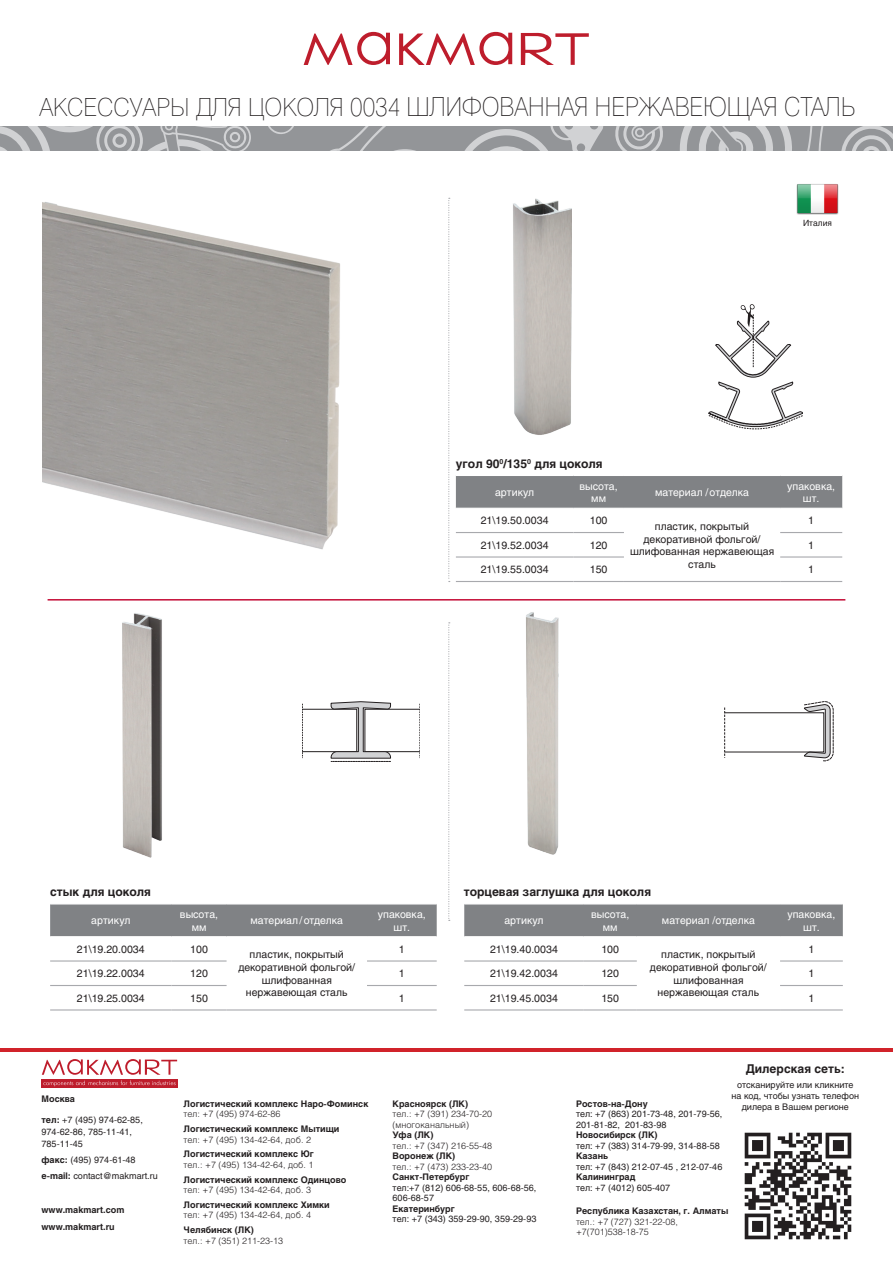
<style>
.page{position:relative;width:893px;height:1263px;background:#fff}
.page>*{position:absolute;margin:0;border:0;box-sizing:border-box;transform-origin:0 0}
.артикулы{font:25.95px "Helios Thin C";color:#231f20;scale:.91 1}
.артикулы-2{font:700 12px "Helios";color:#231f20}
.t1{font:10.5px/12.6px "Helios";color:#231f20;text-align:center}
.t2{font:10.5px/12.6px "Helios";color:#fff;text-align:center}
.t3{font:9px/12px "Helios";color:#231f20}
.t4{font:700 9px/17.5px "Helios";color:#231f20}
.t5{font:300 9px/10.5px "Helios";color:#231f20}
.t6{font:8.55px "Helios";color:#231f20}
.s1{font-size:24.75px}
.s2{font-weight:700}
</style>
<div class="page">
<div style="left:0;top:127px;width:893px;height:24px;background:#939598"></div>
<svg style="left:841px;top:127px;width:52px;height:24px"></svg>
<svg style="left:615px;top:127px;width:208px;height:24px"></svg>
<svg style="left:0;top:127px;width:603px;height:24px"></svg>
<svg style="left:399px;top:32px;width:113px;height:33px"></svg>
<svg style="left:304px;top:32px;width:86px;height:33px"></svg>
<svg style="left:521px;top:33px;width:68px;height:32px"></svg>
<img style="left:744px;top:1132px;width:108px;height:108px">
<div style="left:42px;top:1079px;width:136px;height:9px;background:#be1d2c"></div>
<svg style="left:42px;top:1059px;width:135px;height:27px"></svg>
<hr style="left:0;top:1048px;width:893px;height:4px;background:#d1232a">
<img style="left:122px;top:613px;width:40px;height:245px">
<img style="left:526px;top:612px;width:33px;height:243px">
<img style="left:513px;top:198px;width:58px;height:237px">
<div style="left:456px;top:476px;width:386px;height:32px;background:#808285"></div>
<hr style="left:624px;top:581px;width:156px;height:1px;background:#a8a9ad">
<hr style="left:456px;top:532px;width:117px;height:1px;background:#a8a9ad">
<hr style="left:573px;top:532px;width:51px;height:1px;background:#a8a9ad">
<hr style="left:780px;top:532px;width:62px;height:1px;background:#a8a9ad">
<hr style="left:456px;top:556px;width:117px;height:2px;background:#a8a9ad">
<hr style="left:573px;top:556px;width:51px;height:2px;background:#a8a9ad">
<hr style="left:780px;top:556px;width:62px;height:2px;background:#a8a9ad">
<hr style="left:456px;top:581px;width:117px;height:1px;background:#a8a9ad">
<hr style="left:573px;top:581px;width:51px;height:1px;background:#a8a9ad">
<hr style="left:780px;top:581px;width:62px;height:1px;background:#a8a9ad">
<div style="left:464px;top:904px;width:379px;height:32px;background:#808285"></div>
<hr style="left:637px;top:1009px;width:143px;height:1px;background:#a8a9ad">
<hr style="left:464px;top:960px;width:120px;height:1px;background:#a8a9ad">
<hr style="left:584px;top:960px;width:53px;height:1px;background:#a8a9ad">
<hr style="left:780px;top:960px;width:63px;height:1px;background:#a8a9ad">
<hr style="left:464px;top:985px;width:120px;height:1px;background:#a8a9ad">
<hr style="left:584px;top:985px;width:53px;height:1px;background:#a8a9ad">
<hr style="left:780px;top:985px;width:63px;height:1px;background:#a8a9ad">
<hr style="left:464px;top:1009px;width:120px;height:1px;background:#a8a9ad">
<hr style="left:584px;top:1009px;width:53px;height:1px;background:#a8a9ad">
<hr style="left:780px;top:1009px;width:63px;height:1px;background:#a8a9ad">
<svg style="left:804px;top:701px;width:29px;height:60px"></svg>
<svg style="left:724px;top:707px;width:1px;height:51px"></svg>
<svg style="left:302px;top:701px;width:118px;height:61px"></svg>
<div style="left:50px;top:904px;width:387px;height:32px;background:#808285"></div>
<hr style="left:227px;top:1009px;width:140px;height:1px;background:#a8a9ad">
<hr style="left:50px;top:960px;width:122px;height:1px;background:#a8a9ad">
<hr style="left:172px;top:960px;width:55px;height:1px;background:#a8a9ad">
<hr style="left:367px;top:960px;width:70px;height:1px;background:#a8a9ad">
<hr style="left:50px;top:985px;width:122px;height:1px;background:#a8a9ad">
<hr style="left:172px;top:985px;width:55px;height:1px;background:#a8a9ad">
<hr style="left:367px;top:985px;width:70px;height:1px;background:#a8a9ad">
<hr style="left:50px;top:1009px;width:122px;height:1px;background:#a8a9ad">
<hr style="left:172px;top:1009px;width:55px;height:1px;background:#a8a9ad">
<hr style="left:367px;top:1009px;width:70px;height:1px;background:#a8a9ad">
<svg style="left:708px;top:304px;width:95px;height:125px"></svg>
<svg style="left:448px;top:622px;width:2px;height:299px"></svg>
<hr style="left:48px;top:599px;width:797px;height:1px;background:#c40c37">
<svg style="left:448px;top:198px;width:2px;height:384px"></svg>
<img style="left:43px;top:202px;width:297px;height:348px">
<img style="left:796px;top:184px;width:43px;height:31px">
<p class="артикулы" style="left:40px;top:92px;width:898px"><span class="s1">АКСЕССУАРЫ ДЛЯ ЦОКОЛЯ</span> 0034 ШЛИФОВАННАЯ НЕРЖАВЕЮЩАЯ СТАЛЬ</p>
<p class="артикулы-2" style="left:456px;top:456px;width:148px">угол 90<sup>0</sup>/135<sup>0</sup> для цоколя</p>
<p class="t6" style="left:803px;top:217px;width:31px">Италия</p>
<p class="t2" style="left:495px;top:486px;width:41px">артикул</p>
<p class="t2" style="left:580px;top:479px;width:40px">высота, мм</p>
<p class="t2" style="left:655px;top:486px;width:95px">материал /отделка</p>
<p class="t2" style="left:787px;top:479px;width:49px">упаковка, шт.</p>
<p class="t1" style="left:481px;top:514px;width:69px">21\19.50.0034</p>
<p class="t1" style="left:590px;top:514px;width:19px">100</p>
<p class="t1" style="left:644px;top:520px;width:118px">пластик, покрытый декоративной фольгой/</p>
<p class="t1" style="left:630px;top:545px;width:146px">шлифованная нержавеющая сталь</p>
<p class="t1" style="left:808px;top:514px;width:7px">1</p>
<p class="t1" style="left:481px;top:539px;width:69px">21\19.52.0034</p>
<p class="t1" style="left:590px;top:539px;width:19px">120</p>
<p class="t1" style="left:808px;top:539px;width:7px">1</p>
<p class="t1" style="left:481px;top:563px;width:69px">21\19.55.0034</p>
<p class="t1" style="left:590px;top:563px;width:19px">150</p>
<p class="t1" style="left:808px;top:563px;width:7px">1</p>
<p class="артикулы-2" style="left:50px;top:884px;width:102px">стык для цоколя</p>
<p class="артикулы-2" style="left:464px;top:884px;width:189px">торцевая заглушка для цоколя</p>
<p class="t2" style="left:91px;top:914px;width:41px">артикул</p>
<p class="t2" style="left:180px;top:908px;width:40px">высота, мм</p>
<p class="t2" style="left:250px;top:914px;width:94px">материал/отделка</p>
<p class="t2" style="left:378px;top:908px;width:49px">упаковка, шт.</p>
<p class="t1" style="left:77px;top:943px;width:69px">21\19.20.0034</p>
<p class="t1" style="left:190px;top:943px;width:19px">100</p>
<p class="t1" style="left:238px;top:948px;width:118px">пластик, покрытый декоративной фольгой/ шлифованная нержавеющая сталь</p>
<p class="t2" style="left:504px;top:914px;width:41px">артикул</p>
<p class="t2" style="left:591px;top:908px;width:40px">высота, мм</p>
<p class="t2" style="left:662px;top:914px;width:94px">материал /отделка</p>
<p class="t2" style="left:787px;top:908px;width:49px">упаковка, шт.</p>
<p class="t1" style="left:490px;top:943px;width:69px">21\19.40.0034</p>
<p class="t1" style="left:601px;top:943px;width:19px">100</p>
<p class="t1" style="left:650px;top:948px;width:118px">пластик, покрытый декоративной фольгой/ шлифованная нержавеющая сталь</p>
<p class="t1" style="left:399px;top:943px;width:7px">1</p>
<p class="t1" style="left:808px;top:943px;width:7px">1</p>
<p class="t1" style="left:77px;top:967px;width:69px">21\19.22.0034</p>
<p class="t1" style="left:190px;top:967px;width:19px">120</p>
<p class="t1" style="left:399px;top:967px;width:7px">1</p>
<p class="t1" style="left:77px;top:992px;width:69px">21\19.25.0034</p>
<p class="t1" style="left:190px;top:992px;width:19px">150</p>
<p class="t1" style="left:399px;top:992px;width:7px">1</p>
<p class="t1" style="left:490px;top:967px;width:69px">21\19.42.0034</p>
<p class="t1" style="left:601px;top:967px;width:19px">120</p>
<p class="t1" style="left:808px;top:967px;width:7px">1</p>
<p class="t1" style="left:490px;top:992px;width:69px">21\19.45.0034</p>
<p class="t1" style="left:601px;top:992px;width:19px">150</p>
<p class="t1" style="left:808px;top:992px;width:7px">1</p>
<p class="t4" style="left:42px;top:1090px;width:35px">Москва</p>
<p class="t3" style="left:42px;top:1114px;width:103px"><span class="s2">тел:</span> +7 (495) 974-62-85,<br>974-62-86, 785-11-41,<br>785-11-45</p>
<p class="t3" style="left:42px;top:1152px;width:118px;line-height:16.2px"><span class="s2">факс:</span> (495) 974-61-48 <span class="s2">e-mail:</span> contact@makmart.ru</p>
<p class="t4" style="left:42px;top:1200px;width:84px">www.makmart.com www.makmart.ru</p>
<h2 class="артикулы-2" style="left:746px;top:1062px;width:101px">Дилерская сеть:</h2>
<p class="t3" style="left:732px;top:1079px;width:129px;line-height:10.8px;text-align:center">отсканируйте или кликните на код, чтобы узнать телефон</p>
<p class="t4" style="left:184px;top:1095px;width:186px">Логистический комплекс Наро-Фоминск</p>
<p class="t3" style="left:742px;top:1100px;width:109px">дилера в Вашем регионе</p>
<p class="t5" style="left:184px;top:1109px;width:98px">тел: +7 (495) 974-62-86</p>
<p class="t4" style="left:184px;top:1120px;width:157px">Логистический комплекс Мытищи</p>
<p class="t5" style="left:184px;top:1134px;width:129px">тел: +7 (495) 134-42-64, доб. 2</p>
<p class="t4" style="left:184px;top:1145px;width:132px">Логистический комплекс Юг</p>
<p class="t5" style="left:184px;top:1159px;width:131px">тел.: +7 (495) 134-42-64, доб. 1</p>
<p class="t4" style="left:184px;top:1170px;width:164px">Логистический комплекс Одинцово</p>
<p class="t5" style="left:184px;top:1184px;width:129px">тел: +7 (495) 134-42-64, доб. 3</p>
<p class="t4" style="left:184px;top:1196px;width:148px">Логистический комплекс Химки</p>
<p class="t5" style="left:184px;top:1210px;width:129px">тел: +7 (495) 134-42-64, доб. 4</p>
<p class="t4" style="left:184px;top:1221px;width:72px">Челябинск (ЛК)</p>
<p class="t5" style="left:184px;top:1235px;width:101px">тел.: +7 (351) 211-23-13</p>
<p class="t4" style="left:393px;top:1095px;width:77px">Красноярск (ЛК)</p>
<p class="t5" style="left:393px;top:1109px;width:101px">тел.: +7 (391) 234-70-20 (многоканальный)</p>
<p class="t4" style="left:393px;top:1126px;width:42px">Уфа (ЛК)</p>
<p class="t5" style="left:393px;top:1140px;width:101px">тел.: +7 (347) 216-55-48</p>
<p class="t4" style="left:393px;top:1147px;width:64px">Воронеж (ЛК)</p>
<p class="t5" style="left:393px;top:1161px;width:101px">тел.: +7 (473) 233-23-40</p>
<p class="t4" style="left:393px;top:1168px;width:78px">Санкт-Петербург</p>
<p class="t3" style="left:393px;top:1182px;width:145px;line-height:10.5px">тел:+7 (812) 606-68-55, 606-68-56,<br>606-68-57</p>
<p class="t4" style="left:393px;top:1200px;width:64px">Екатеринбург</p>
<p class="t3" style="left:393px;top:1213px;width:145px">тел: +7 (343) 359-29-90, 359-29-93</p>
<p class="t4" style="left:576px;top:1095px;width:73px">Ростов-на-Дону</p>
<p class="t3" style="left:576px;top:1109px;width:148px;line-height:10.5px">тел: +7 (863) 201-73-48, 201-79-56,<br>201-81-82, 201-83-98</p>
<p class="t4" style="left:576px;top:1126px;width:83px">Новосибирск (ЛК)</p>
<p class="t3" style="left:576px;top:1139px;width:145px">тел: +7 (383) 314-79-99, 314-88-58</p>
<p class="t4" style="left:576px;top:1147px;width:34px">Казань</p>
<p class="t3" style="left:576px;top:1160px;width:148px">тел: +7 (843) 212-07-45 , 212-07-46</p>
<p class="t4" style="left:576px;top:1168px;width:61px">Калининград</p>
<p class="t3" style="left:576px;top:1181px;width:96px">тел: +7 (4012) 605-407</p>
<p class="t4" style="left:576px;top:1202px;width:154px">Республика Казахстан, г. Алматы</p>
<p class="t5" style="left:576px;top:1216px;width:103px">тел.: +7 (727) 321-22-08, +7(701)538-18-75</p>
</div>
